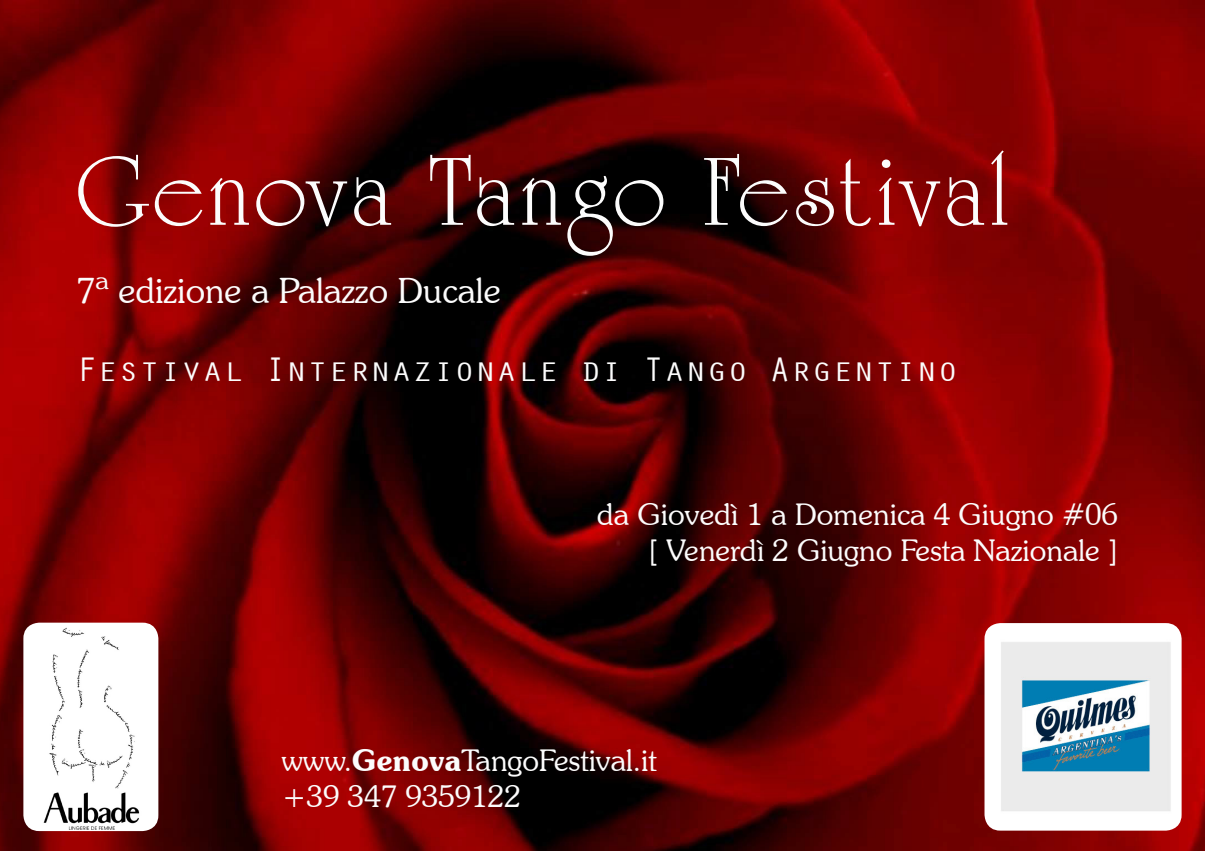
<style>
.page{position:relative;width:1205px;height:851px;background:#fff}
.page>*{position:absolute;margin:0;border:0;box-sizing:border-box;transform-origin:0 0}
.t1{font:100px "University";letter-spacing:.04em;color:#fcfcfc}
.t2{font:35px "Oracle";color:#fcfcfc}
.t3{font:300 35px "Souvenir IT Cby BT";color:#fcfcfc}
.t4{font:300 30px "Souvenir IT Cby BT";color:#fcfcfc}
.s1{font-weight:600}
</style>
<div class="page">
<img style="left:0;top:0;width:1205px;height:850px">
<img style="left:23px;top:622px;width:135px;height:208px">
<img style="left:984px;top:623px;width:197px;height:207px">
<p class="t1" style="left:76px;top:139px;width:934px">Genova Tango Festival</p>
<p class="t3" style="left:76px;top:269px;width:426px">7ª edizione a Palazzo Ducale</p>
<p class="t2" style="left:76px;top:350px;width:884px">Festival Internazionale di Tango Argentino</p>
<p class="t4" style="left:597px;top:496px;width:522px">da Giovedì 1 a Domenica 4 Giugno #06</p>
<p class="t4" style="left:648px;top:532px;width:471px">[ Venerdì 2 Giugno Festa Nazionale ]</p>
<p class="t4" style="left:282px;top:741px;width:376px">www.<span class="s1">Genova</span>TangoFestival.it</p>
<p class="t4" style="left:282px;top:777px;width:241px">+39 347 9359122</p>
</div>
